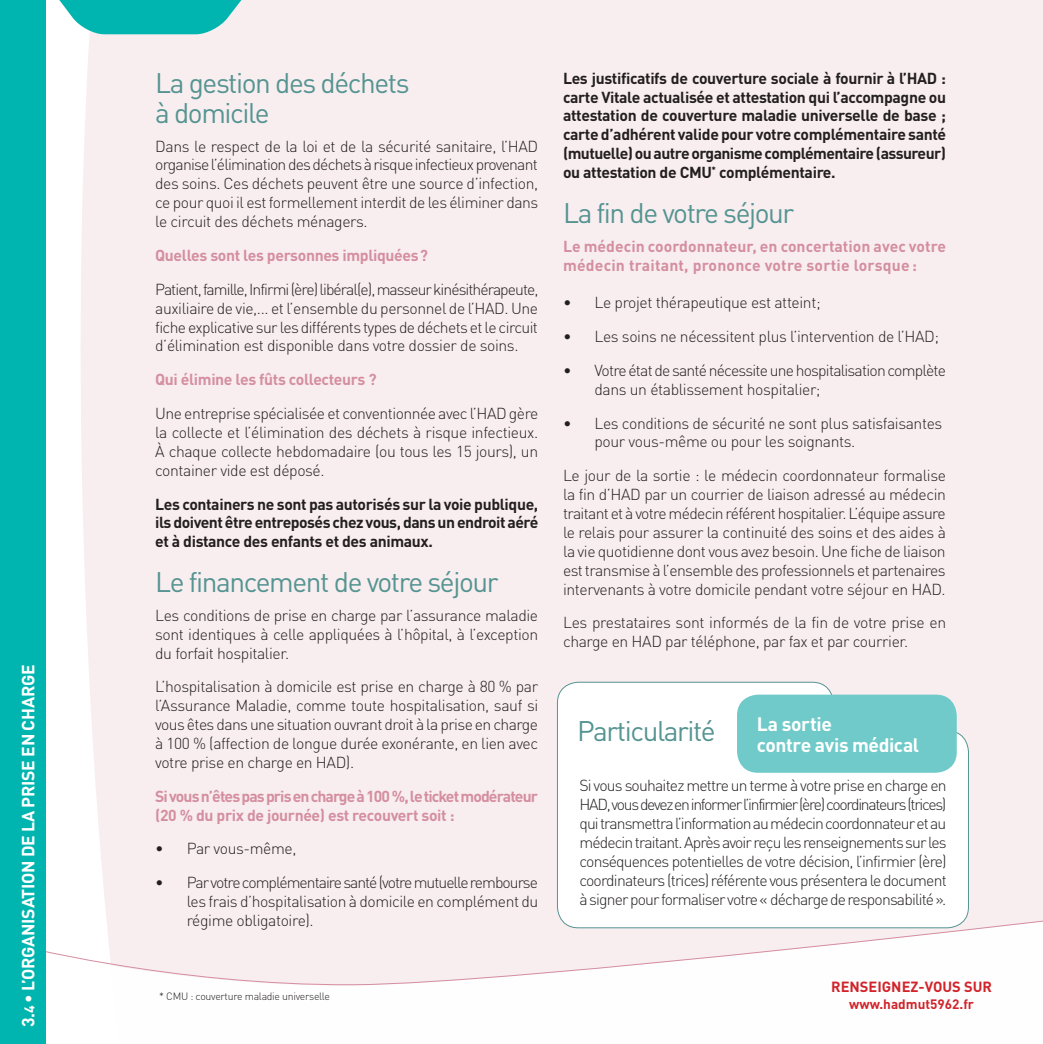
<style>
.page{position:relative;width:1043px;height:1044px;background:#fff}
.page>*{position:absolute;margin:0;border:0;box-sizing:border-box;transform-origin:0 0}
.t1{font:28px/29.8px "DINOT";letter-spacing:-.05em;color:#559491}
.t2{font:700 19.25px/21px "DINOT";letter-spacing:-.02em;color:#fff}
.t3{font:700 17.5px "DINOT";letter-spacing:-.015em;color:#fff}
.t4{font:300 15.75px/18.9px "DINOT";letter-spacing:-.025em;color:#231f20;text-align:justify}
.t5{font:700 15.75px/18.9px "DINOT";letter-spacing:-.025em;color:#231f20;text-align:justify}
.t6{font:700 15.75px/18.9px "DINOT";letter-spacing:.005em;color:#d48ea0}
.t7{font:700 15.75px/18.9px "DINOT";letter-spacing:-.055em;color:#d48ea0}
.t8{font:300 15.75px/18.9px "DINOT";letter-spacing:-.05em;color:#231f20}
.t9{font:700 15.75px "DINOT";letter-spacing:-.025em;color:#d48ea0}
.t10{font:700 14.53px "DINOT";color:#d1232a}
.t11{font:700 13.47px "DINOT";color:#d1232a}
.t12{font:300 10.5px "DINOT";letter-spacing:-.025em;color:#231f20}
.s1{font-size:14px}
</style>
<div class="page">
<div style="left:81px;top:0;width:961px;height:914px;background:#f8eef0"></div>
<svg style="left:106px;top:914px;width:936px;height:72px"></svg>
<svg style="left:59px;top:0;width:214px;height:34px;background:#47c6c2"></svg>
<svg style="left:557px;top:682px;width:411px;height:246px"></svg>
<div style="left:737px;top:695px;width:219px;height:78px;background:#70cac9;border-radius:21px"></div>
<div style="left:0;top:0;width:46px;height:1044px;background:#00b5af"></div>
<svg style="left:46px;top:944px;width:76px;height:42px"></svg>
<p class="t3" style="left:17px;top:1027px;width:364px;rotate:-90deg">3.<span class="s1">4</span> • L’ORGANISATION DE LA PRISE EN CHARGE</p>
<h1 class="t1" style="left:155px;top:68px;width:256px">La gestion des déchets à domicile</h1>
<p class="t4" style="left:155px;top:136px;width:384px">Dans le respect de la loi et de la sécurité sanitaire, l’HAD organise l’élimination des déchets à risque infectieux provenant des soins. Ces déchets peuvent être une source d’infection, ce pour quoi il est formellement interdit de les éliminer dans le circuit des déchets ménagers.</p>
<p class="t9" style="left:155px;top:245px;width:274px">Quelles sont les personnes impliquées ?</p>
<p class="t4" style="left:155px;top:279px;width:385px">Patient, famille, Infirmi (ère) libéral(e), masseur kinésithérapeute, auxiliaire de vie,... et l’ensemble du personnel de l’HAD. Une fiche explicative sur les différents types de déchets et le circuit d’élimination est disponible dans votre dossier de soins.</p>
<p class="t9" style="left:155px;top:369px;width:223px">Qui élimine les fûts collecteurs ?</p>
<p class="t4" style="left:155px;top:404px;width:384px">Une entreprise spécialisée et conventionnée avec l’HAD gère la collecte et l’élimination des déchets à risque infectieux.<br>À chaque collecte hebdomadaire (ou tous les 15 jours), un container vide est déposé.</p>
<p class="t5" style="left:155px;top:494px;width:385px">Les containers ne sont pas autorisés sur la voie publique, ils doivent être entreposés chez vous, dans un endroit aéré et à distance des enfants et des animaux.</p>
<h1 class="t1" style="left:155px;top:566px;width:345px">Le financement de votre séjour</h1>
<p class="t4" style="left:155px;top:605px;width:384px">Les conditions de prise en charge par l’assurance maladie sont identiques à celle appliquées à l’hôpital, à l’exception du forfait hospitalier.</p>
<p class="t4" style="left:155px;top:677px;width:385px">L’hospitalisation à domicile est prise en charge à 80 % par l’Assurance Maladie, comme toute hospitalisation, sauf si vous êtes dans une situation ouvrant droit à la prise en charge à 100 % (affection de longue durée exonérante, en lien avec votre prise en charge en HAD).</p>
<p class="t7" style="left:155px;top:786px;width:384px">Si vous n’êtes pas pris en charge à 100 %, le ticket modérateur (20 % du prix de journée) est recouvert soit :</p>
<p class="t4" style="left:155px;top:839px;width:143px">• Par vous-même,</p>
<p class="t4" style="left:187px;top:873px;width:353px;text-indent:-32px">• Par votre complémentaire santé (votre mutuelle rembourse les frais d’hospitalisation à domicile en complément du régime obligatoire).</p>
<p class="t12" style="left:159px;top:989px;width:172px">* CMU : couverture maladie universelle</p>
<p class="t5" style="left:563px;top:68px;width:384px">Les justificatifs de couverture sociale à fournir à l’HAD : carte Vitale actualisée et attestation qui l’accompagne ou attestation de couverture maladie universelle de base ; carte d’adhérent valide pour votre complémentaire santé (mutuelle) ou autre organisme complémentaire (assureur) ou attestation de CMU<sup>*</sup> complémentaire.</p>
<h1 class="t1" style="left:563px;top:197px;width:233px">La fin de votre séjour</h1>
<p class="t6" style="left:563px;top:236px;width:384px">Le médecin coordonnateur, en concertation avec votre médecin traitant, prononce votre sortie lorsque :</p>
<p class="t4" style="left:563px;top:293px;width:259px">• Le projet thérapeutique est atteint;</p>
<p class="t4" style="left:563px;top:327px;width:377px">• Les soins ne nécessitent plus l’intervention de l’HAD;</p>
<p class="t8" style="left:594px;top:361px;width:353px;text-indent:-32px">• Votre état de santé nécessite une hospitalisation complète dans un établissement hospitalier;</p>
<p class="t4" style="left:594px;top:413px;width:349px;text-indent:-32px">• Les conditions de sécurité ne sont plus satisfaisantes pour vous-même ou pour les soignants.</p>
<p class="t4" style="left:563px;top:466px;width:384px">Le jour de la sortie : le médecin coordonnateur formalise la fin d’HAD par un courrier de liaison adressé au médecin traitant et à votre médecin référent hospitalier. L’équipe assure le relais pour assurer la continuité des soins et des aides à la vie quotidienne dont vous avez besoin. Une fiche de liaison est transmise à l’ensemble des professionnels et partenaires intervenants à votre domicile pendant votre séjour en HAD.</p>
<p class="t4" style="left:563px;top:613px;width:384px">Les prestataires sont informés de la fin de votre prise en charge en HAD par téléphone, par fax et par courrier.</p>
<h1 class="t1" style="left:577px;top:715px;width:140px">Particularité</h1>
<p class="t2" style="left:756px;top:712px;width:164px">La sortie<br>contre avis médical</p>
<p class="t4" style="left:579px;top:776px;width:369px">Si vous souhaitez mettre un terme à votre prise en charge en HAD, vous devez en informer l’infirmier (ère) coordinateurs (trices) qui transmettra l’information au médecin coordonnateur et au médecin traitant. Après avoir reçu les renseignements sur les conséquences potentielles de votre décision, l’infirmier (ère) coordinateurs (trices) référente vous présentera le document à signer pour formaliser votre « décharge de responsabilité ».</p>
<p class="t10" style="left:831px;top:977px;width:162px">RENSEIGNEZ-VOUS SUR</p>
<p class="t11" style="left:849px;top:996px;width:126px">www.hadmut5962.fr</p>
</div>
